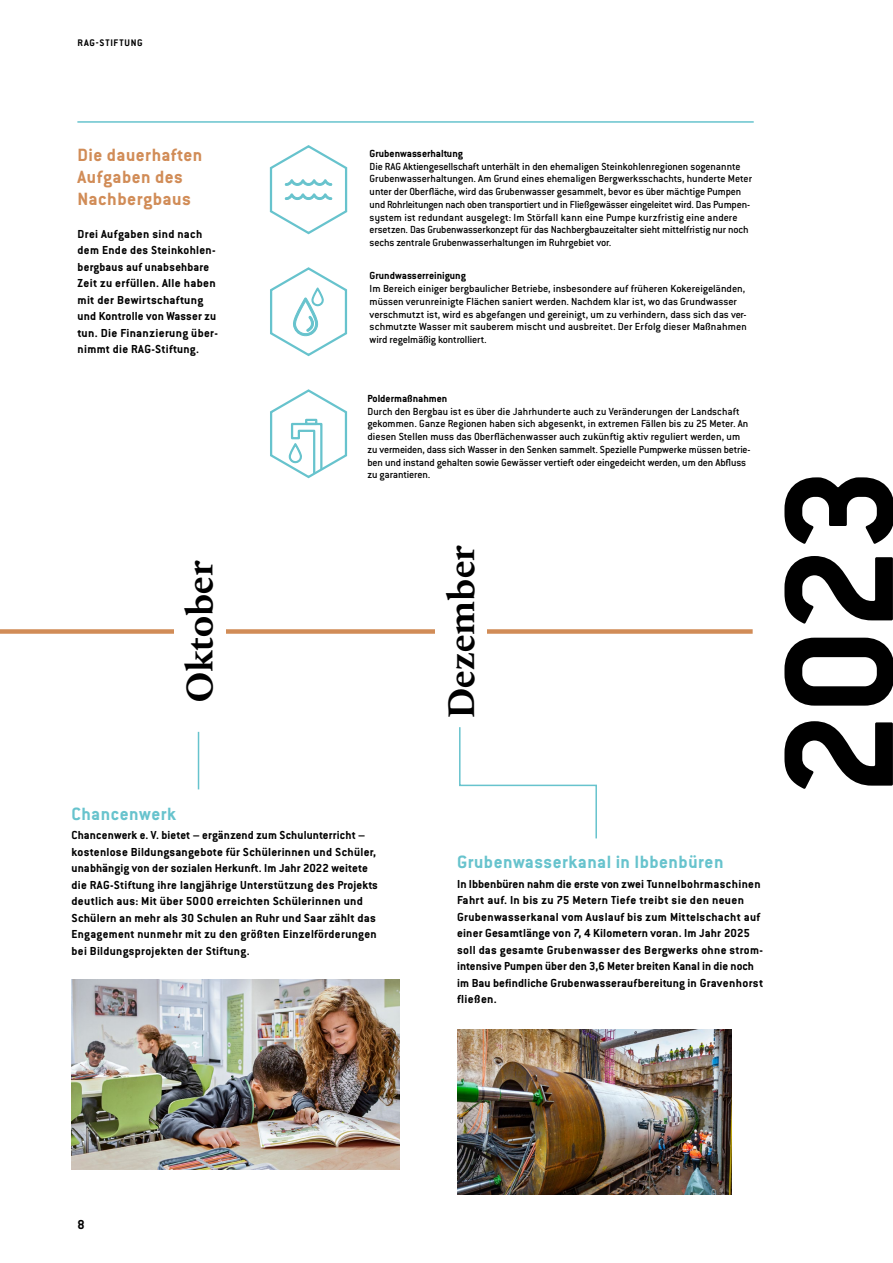
<style>
.page{position:relative;width:893px;height:1263px;background:#fff}
.page>*{position:absolute;margin:0;border:0;box-sizing:border-box;transform-origin:0 0}
.HL_1_Conduit_-_60__6{font:700 169.5px "Conduit ITC Pro";color:#000}
.InhVZ_-_Ziffer{font:700 37.5px "Sabon Next LT Pro";color:#000}
.InhVZ_-_HL_-_13__14{font:700 19.5px "Conduit ITC Pro";letter-spacing:.025em;color:#67c3cd}
.InhVZ_-_Fließtext{font:700 19.5px/21.8px "Conduit ITC Pro";letter-spacing:.025em;color:#d18c57}
.t1{font:700 14.25px "Conduit ITC Pro";color:#000}
.InhVZ_-_Fließtext-2{font:700 12.75px/16.5px "Conduit ITC Pro";letter-spacing:.02em;color:#000}
.InhVZ_-_HL_-_13__14-2{font:700 12.75px/16.5px "Conduit ITC Pro";letter-spacing:.01em;color:#000}
.BU_medium_Kupfer_7{font:500 11.25px/12.8px "Conduit ITC Pro";letter-spacing:-.005em;color:#000}
.BU_HL_bold_Kupfer_7{font:700 11.25px "Conduit ITC Pro";color:#000}
.t2{font:700 10.5px "Conduit ITC Pro";letter-spacing:.08em;color:#000}
</style>
<div class="page">
<svg style="left:270px;top:389px;width:78px;height:90px"></svg>
<svg style="left:269px;top:145px;width:79px;height:90px"></svg>
<svg style="left:270px;top:267px;width:78px;height:90px"></svg>
<div style="left:0;top:629px;width:753px;height:5px;background:#d18c57"></div>
<img style="left:72px;top:980px;width:328px;height:190px">
<img style="left:457px;top:1030px;width:274px;height:164px">
<div style="left:174px;top:529px;width:51px;height:205px;background:#fff"></div>
<div style="left:436px;top:529px;width:51px;height:205px;background:#fff"></div>
<hr style="left:77px;top:121px;width:677px;height:2px;background:#67c3cd">
<hr style="left:198px;top:732px;width:1px;height:57px;background:#67c3cd">
<svg style="left:459px;top:727px;width:138px;height:112px"></svg>
<p class="t2" style="left:77px;top:37px;width:67px">RAG-STIFTUNG</p>
<p class="InhVZ_-_Fließtext" style="left:78px;top:144px;width:126px">Die dauerhaften<br>Aufgaben des<br>Nachbergbaus</p>
<p class="InhVZ_-_Fließtext-2" style="left:78px;top:225px;width:142px">Drei Aufgaben sind nach dem Ende des Steinkohlen&shy;bergbaus auf unabsehbare<br>Zeit zu erfüllen. Alle haben mit der Bewirtschaftung und Kontrolle von Wasser zu tun. Die Finanzierung über&shy;nimmt die RAG-Stiftung.</p>
<p class="InhVZ_-_Ziffer" style="left:171px;top:702px;width:143px;rotate:-90deg">Oktober</p>
<p class="BU_HL_bold_Kupfer_7" style="left:370px;top:147px;width:95px">Grubenwasserhaltung</p>
<p class="BU_medium_Kupfer_7" style="left:370px;top:160px;width:384px">Die RAG Aktiengesellschaft unterhält in den ehemaligen Steinkohlenregionen sogenannte Grubenwasserhaltungen. Am Grund eines ehemaligen Bergwerksschachts, hunderte Meter unter der Oberfläche, wird das Grubenwasser gesammelt, bevor es über mächtige Pumpen und Rohrleitungen nach oben transportiert und in Fließgewässer eingeleitet wird. Das Pumpen&shy;system ist redundant ausgelegt: Im Störfall kann eine Pumpe kurzfristig eine andere ersetzen. Das Grubenwasserkonzept für das Nachbergbauzeitalter sieht mittelfristig nur noch sechs zentrale Grubenwasserhaltungen im Ruhrgebiet vor.</p>
<p class="BU_HL_bold_Kupfer_7" style="left:370px;top:269px;width:98px">Grundwasserreinigung</p>
<p class="BU_medium_Kupfer_7" style="left:370px;top:282px;width:379px">Im Bereich einiger bergbaulicher Betriebe, insbesondere auf früheren Kokereigeländen, müssen verunreinigte Flächen saniert werden. Nachdem klar ist, wo das Grundwasser verschmutzt ist, wird es abgefangen und gereinigt, um zu verhindern, dass sich das ver&shy;schmutzte Wasser mit sauberem mischt und ausbreitet. Der Erfolg dieser Maßnahmen wird regelmäßig kontrolliert.</p>
<p class="BU_HL_bold_Kupfer_7" style="left:367px;top:392px;width:81px">Poldermaßnahmen</p>
<p class="BU_medium_Kupfer_7" style="left:367px;top:405px;width:385px">Durch den Bergbau ist es über die Jahrhunderte auch zu Veränderungen der Landschaft gekommen. Ganze Regionen haben sich abgesenkt, in extremen Fällen bis zu 25 Meter. An diesen Stellen muss das Oberflächenwasser auch zukünftig aktiv reguliert werden, um zu vermeiden, dass sich Wasser in den Senken sammelt. Spezielle Pumpwerke müssen betrie&shy;ben und instand gehalten sowie Gewässer vertieft oder eingedeicht werden, um den Abfluss zu garantieren.</p>
<p class="InhVZ_-_Ziffer" style="left:432px;top:718px;width:174px;rotate:-90deg">Dezember</p>
<p class="InhVZ_-_HL_-_13__14" style="left:72px;top:802px;width:106px">Chancenwerk</p>
<p class="InhVZ_-_Fließtext-2" style="left:72px;top:827px;width:308px">Chancenwerk e. V. bietet – ergänzend zum Schulunterricht – kostenlose Bildungsangebote für Schülerinnen und Schüler, unabhängig von der sozialen Herkunft. Im Jahr 2022 weitete die RAG-Stiftung ihre langjährige Unterstützung des Projekts deutlich aus: Mit über 5000 erreichten Schülerinnen und Schülern an mehr als 30 Schulen an Ruhr und Saar zählt das Engagement nunmehr mit zu den größten Einzelförderungen bei Bildungsprojekten der Stiftung.</p>
<p class="InhVZ_-_HL_-_13__14" style="left:457px;top:851px;width:268px">Grubenwasserkanal in Ibbenbüren</p>
<p class="InhVZ_-_HL_-_13__14-2" style="left:457px;top:875px;width:308px">In Ibbenbüren nahm die erste von zwei Tunnelbohrmaschinen Fahrt auf. In bis zu 75 Metern Tiefe treibt sie den neuen Grubenwasserkanal vom Auslauf bis zum Mittelschacht auf einer Gesamtlänge von 7, 4 Kilometern voran. Im Jahr 2025 soll das gesamte Grubenwasser des Bergwerks ohne strom&shy;intensive Pumpen über den 3,6 Meter breiten Kanal in die noch im Bau befindliche Grubenwasseraufbereitung in Gravenhorst fließen.</p>
<p class="HL_1_Conduit_-_60__6" style="left:742px;top:797px;width:332px;rotate:-90deg">2023</p>
<p class="t1" style="left:77px;top:1216px;width:9px">8</p>
</div>
